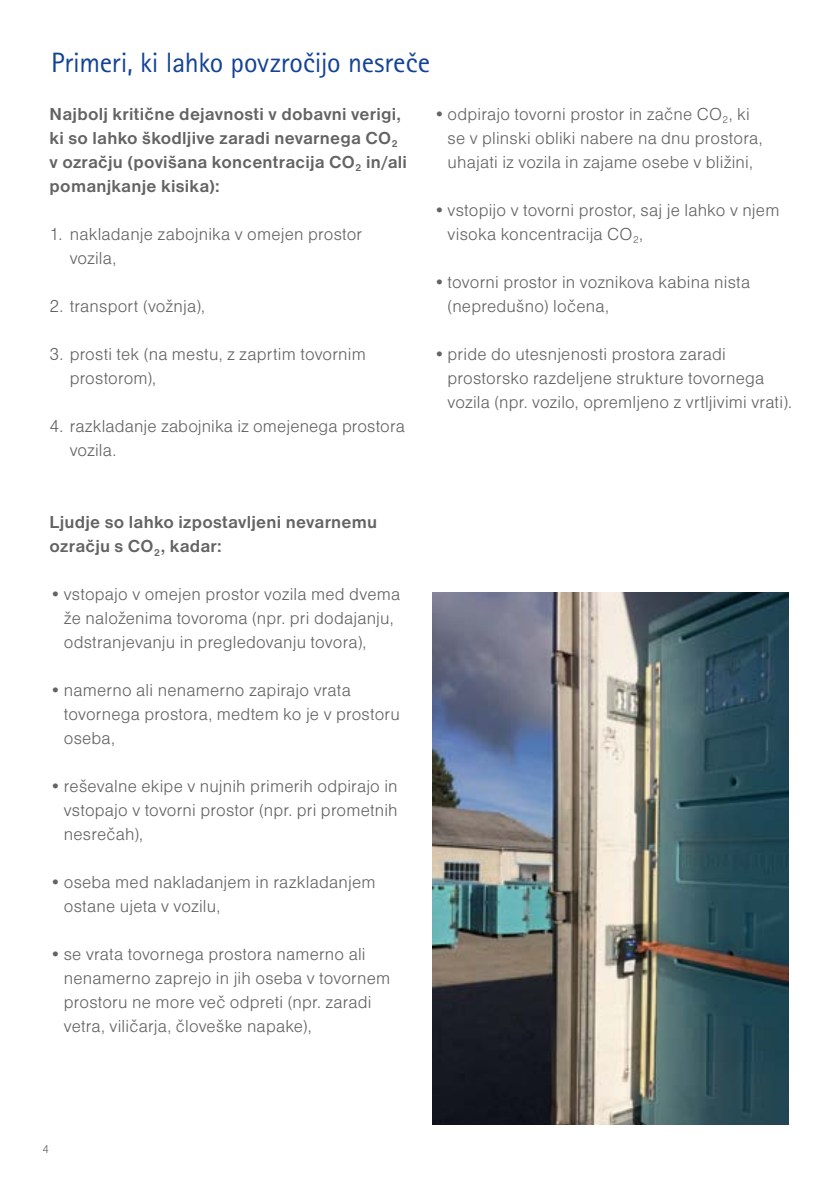
<style>
.page{position:relative;width:840px;height:1191px;background:#fff}
.page>*{position:absolute;margin:0;border:0;box-sizing:border-box;transform-origin:0 0}
.t1{font:28px "Rotis Sans Serif";letter-spacing:-.01em;color:#134395}
.t2{font:18px/24px "Nimbus San DEE Ligh";letter-spacing:.01em;color:#646363}
.t3{font:700 18px/24px "Nimbus San DEE";letter-spacing:.015em;color:#646363}
.t4{font:12px "Nimbus San DEE Ligh";color:#646363}
</style>
<div class="page">
<img style="left:432px;top:592px;width:356px;height:532px">
<h1 class="t1" style="left:51px;top:46px;width:380px">Primeri, ki lahko povzročijo nesreče</h1>
<p class="t3" style="left:50px;top:102px;width:359px">Najbolj kritične dejavnosti v dobavni verigi, ki so lahko škodljive zaradi nevarnega CO<sub>2 </sub>v ozračju (povišana koncentracija CO<sub>2</sub> in/ali pomanjkanje kisika):</p>
<p class="t2" style="left:70px;top:222px;width:294px;text-indent:-20px">1. nakladanje zabojnika v omejen prostor vozila,</p>
<p class="t2" style="left:50px;top:294px;width:157px">2. transport (vožnja),</p>
<p class="t2" style="left:70px;top:342px;width:297px;text-indent:-20px">3. prosti tek (na mestu, z zaprtim tovornim prostorom),</p>
<p class="t2" style="left:70px;top:414px;width:336px;text-indent:-20px">4. razkladanje zabojnika iz omejenega prostora vozila.</p>
<p class="t3" style="left:50px;top:510px;width:329px">Ljudje so lahko izpostavljeni nevarnemu ozračju s CO<sub>2</sub>, kadar:</p>
<p class="t2" style="left:64px;top:582px;width:337px;text-indent:-14px">•vstopajo v omejen prostor vozila med dvema že naloženima tovoroma (npr. pri dodajanju, odstranjevanju in pregledovanju tovora),</p>
<p class="t2" style="left:64px;top:678px;width:337px;text-indent:-14px">•namerno ali nenamerno zapirajo vrata tovornega prostora, medtem ko je v prostoru oseba,</p>
<p class="t2" style="left:64px;top:774px;width:335px;text-align:justify;text-indent:-14px">•reševalne ekipe v nujnih primerih odpirajo in vstopajo v tovorni prostor (npr. pri prometnih nesrečah),</p>
<p class="t2" style="left:64px;top:870px;width:313px;text-indent:-14px">•oseba med nakladanjem in razkladanjem ostane ujeta v vozilu,</p>
<p class="t2" style="left:64px;top:942px;width:328px;text-indent:-14px">•se vrata tovornega prostora namerno ali nenamerno zaprejo in jih oseba v tovornem prostoru ne more več odpreti (npr. zaradi vetra, viličarja, človeške napake),</p>
<p class="t2" style="left:447px;top:102px;width:316px;text-indent:-14px">•odpirajo tovorni prostor in začne CO<sub>2</sub>, ki se v plinski obliki nabere na dnu prostora, uhajati iz vozila in zajame osebe v bližini,</p>
<p class="t2" style="left:447px;top:198px;width:333px;text-indent:-14px">•vstopijo v tovorni prostor, saj je lahko v njem visoka koncentracija CO<sub>2</sub>,</p>
<p class="t2" style="left:447px;top:270px;width:304px;text-indent:-14px">•tovorni prostor in voznikova kabina nista (nepredušno) ločena,</p>
<p class="t2" style="left:447px;top:342px;width:346px;text-indent:-14px">•pride do utesnjenosti prostora zaradi prostorsko razdeljene strukture tovornega vozila (npr. vozilo, opremljeno z vrtljivimi vrati).</p>
<p class="t4" style="left:43px;top:1142px;width:8px">4</p>
</div>
